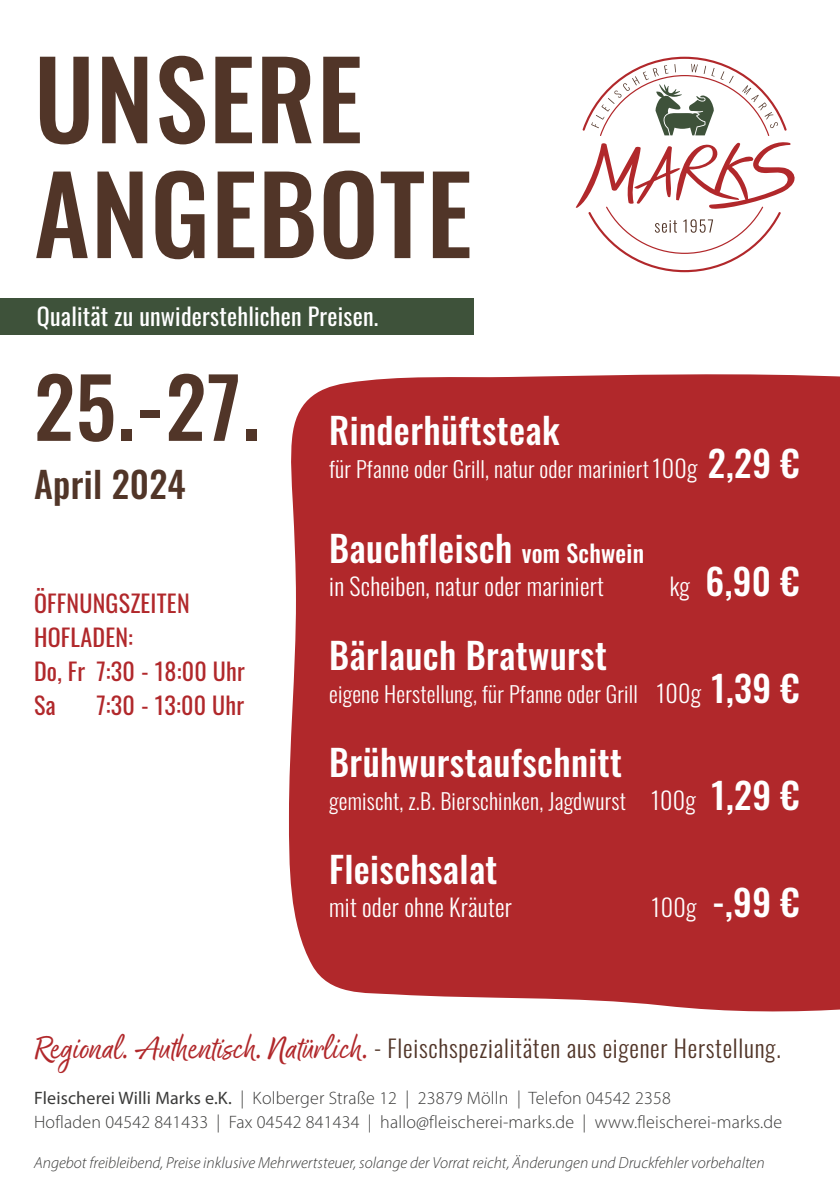
<style>
.page{position:relative;width:840px;height:1191px;background:#fff}
.page>*{position:absolute;margin:0;border:0;box-sizing:border-box;transform-origin:0 0}
.t1{font:500 106.8px/114.8px "Oswald";letter-spacing:.01em;color:#513528}
.t2{font:500 82px "Oswald";color:#513528}
.t3{font:500 36px "Oswald";letter-spacing:.01em;color:#fff}
.t4{font:500 36px "Oswald";letter-spacing:.01em;color:#513528}
.t5{font:300 24px "Oswald";letter-spacing:.03em;color:#513528}
.t6{font:24px/34px "Oswald";letter-spacing:.01em;color:#b1282b}
.t7{font:300 24px "Oswald";letter-spacing:.01em;color:#fff}
.t8{font:24px "Oswald";letter-spacing:.01em;color:#fff}
.t9{font:300 22px "Oswald";letter-spacing:.01em;color:#fff}
.t10{font:300 18px/24px "Myriad Pro";letter-spacing:.01em;color:#3a3a39}
.t11{font:italic 300 16px "Myriad Pro";color:#3a3a39}
.s1{font-size:24px}
.s2{font-weight:500;font-size:36px}
.s3{font-weight:300;font-size:24px}
.s4{font-family:"Good Karma Smooth";font-weight:400;font-size:36px;color:#b1282b}
.s5{font-weight:400}
</style>
<div class="page">
<svg style="left:575px;top:57px;width:219px;height:215px"></svg>
<div style="left:0;top:298px;width:473px;height:36px;background:#3e523a"></div>
<div style="left:289px;top:374px;width:550px;height:638px;background:#b1282b"></div>
<h1 class="t1" style="left:34px;top:49px;width:439px">UNSERE<br>ANGEBOTE</h1>
<h3 class="t8" style="left:37px;top:295px;width:343px">Qualität zu unwiderstehlichen Preisen.</h3>
<h2 class="t2" style="left:34px;top:364px;width:227px">25.-27.</h2>
<h3 class="t4" style="left:34px;top:465px;width:153px">April 2024</h3>
<h3 class="t6" style="left:34px;top:583px;width:212px">ÖFFNUNGSZEITEN<br>HOFLADEN:<br>Do, Fr 7:30 - 18:00 Uhr<br>Sa</h3>
<h3 class="t6" style="left:96px;top:685px;width:149px">7:30 - 13:00 Uhr</h3>
<h3 class="t3" style="left:329px;top:411px;width:232px">Rinderhüftsteak</h3>
<p class="t9" style="left:329px;top:449px;width:472px">für Pfanne oder Grill, natur oder mariniert <span class="s1">100g</span> <span class="s2">2,29 €</span></p>
<h3 class="t3" style="left:329px;top:530px;width:316px">Bauchfleisch <span class="s1">vom Schwein</span></h3>
<h3 class="t7" style="left:329px;top:565px;width:276px">in Scheiben, natur oder mariniert</h3>
<h3 class="t3" style="left:669px;top:562px;width:131px"><span class="s3">kg</span> 6,90 €</h3>
<h3 class="t3" style="left:329px;top:636px;width:279px">Bärlauch Bratwurst</h3>
<p class="t9" style="left:329px;top:674px;width:472px">eigene Herstellung, für Pfanne oder Grill <span class="s1">100g</span> <span class="s2">1,39 €</span></p>
<h3 class="t3" style="left:329px;top:743px;width:294px">Brühwurstaufschnitt</h3>
<p class="t9" style="left:329px;top:781px;width:472px">gemischt, z.B. Bierschinken, Jagdwurst <span class="s1">100g</span> <span class="s2">1,29 €</span></p>
<h3 class="t3" style="left:329px;top:850px;width:170px">Fleischsalat</h3>
<h3 class="t7" style="left:329px;top:885px;width:184px">mit oder ohne Kräuter</h3>
<h3 class="t3" style="left:651px;top:883px;width:149px"><span class="s3">100g</span> -,99 €</h3>
<h3 class="t5" style="left:34px;top:1027px;width:747px"><span class="s4">Regional. Authentisch. Natürlich.</span> - Fleischspezialitäten aus eigener Herstellung.</h3>
<p class="t10" style="left:34px;top:1085px;width:749px"><span class="s5">Fleischerei Willi Marks e.K.</span> | Kolberger Straße 12 | 23879 Mölln | Telefon 04542 2358<br>Hofladen 04542 841433 | Fax 04542 841434 | hallo@fleischerei-marks.de | www.fleischerei-marks.de</p>
<p class="t11" style="left:34px;top:1153px;width:731px">Angebot freibleibend, Preise inklusive Mehrwertsteuer, solange der Vorrat reicht, Änderungen und Druckfehler vorbehalten</p>
</div>
